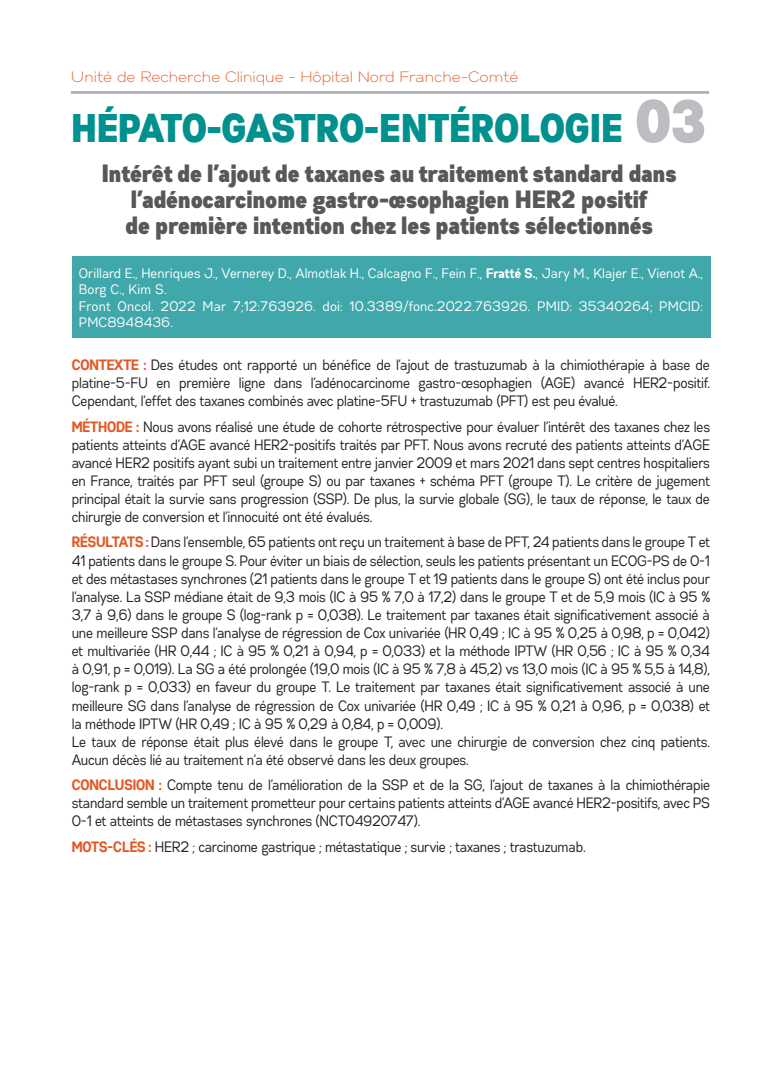
<style>
.page{position:relative;width:780px;height:1088px;background:#fff}
.page>*{position:absolute;margin:0;border:0;box-sizing:border-box;transform-origin:0 0}
.t1{font:60px "Gabriel Sans Cond Black";color:#bcbdc0}
.t2{font:40px "Gabriel Sans Cond Black";color:#00918e;scale:.95 1}
.t3{font:25px/26.2px "Gabriel Sans Cond Black";letter-spacing:-.01em;color:#57585a;text-align:center}
.t4{font:15px/18.1px "Gabriel Sans Cond Normal";letter-spacing:-.01em;color:#231f20;text-align:justify;scale:.95 1}
.t5{font:15px "Gabriel Sans Light";color:#e35825}
.t6{font:13.75px/16.5px "Gabriel Sans Cond Normal";letter-spacing:.01em;color:#fff}
.s1{font-family:"Gabriel Sans Cond Bold"}
.s2{font-family:"Gabriel Sans Cond Bold";color:#e35825}
</style>
<div class="page">
<hr style="left:71px;top:91px;width:638px;height:3px;background:#a8a9ad">
<div style="left:72px;top:256px;width:638px;height:82px;background:#40a8aa"></div>
<p class="t5" style="left:71px;top:68px;width:449px">Unité de Recherche Clinique - Hôpital Nord Franche-Comté</p>
<h2 class="t2" style="left:72px;top:105px;width:581px">HÉPATO-GASTRO-ENTÉROLOGIE</h2>
<h3 class="t3" style="left:103px;top:160px;width:576px">Intérêt de l’ajout de taxanes au traitement standard dans l’adénocarcinome gastro-œsophagien HER2 positif<br>de première intention chez les patients sélectionnés</h3>
<p class="t6" style="left:79px;top:265px;width:625px">Orillard E., Henriques J., Vernerey D., Almotlak H., Calcagno F., Fein F., <span class="s1">Fratté S.</span>, Jary M., Klajer E., Vienot A., Borg C., Kim S.<br>Front Oncol. 2022 Mar 7;12:763926. doi: 10.3389/fonc.2022.763926. PMID: 35340264; PMCID:<br>PMC8948436.</p>
<p class="t4" style="left:72px;top:356px;width:673px"><span class="s2">CONTEXTE :</span> Des études ont rapporté un bénéfice de l’ajout de trastuzumab à la chimiothérapie à base de platine-5-FU en première ligne dans l’adénocarcinome gastro-œsophagien (AGE) avancé HER2-positif.<br>Cependant, l’effet des taxanes combinés avec platine-5FU + trastuzumab (PFT) est peu évalué.</p>
<p class="t4" style="left:72px;top:417px;width:673px"><span class="s2">MÉTHODE :</span> Nous avons réalisé une étude de cohorte rétrospective pour évaluer l’intérêt des taxanes chez les patients atteints d’AGE avancé HER2-positifs traités par PFT. Nous avons recruté des patients atteints d’AGE avancé HER2 positifs ayant subi un traitement entre janvier 2009 et mars 2021 dans sept centres hospitaliers en France, traités par PFT seul (groupe S) ou par taxanes + schéma PFT (groupe T). Le critère de jugement principal était la survie sans progression (SSP). De plus, la survie globale (SG), le taux de réponse, le taux de chirurgie de conversion et l’innocuité ont été évalués.</p>
<p class="t4" style="left:72px;top:533px;width:673px;text-align:left"><span class="s2">RÉSULTATS :</span> Dans l’ensemble, 65 patients ont reçu un traitement à base de PFT, 24 patients dans le groupe T et 41 patients dans le groupe S. Pour éviter un biais de sélection, seuls les patients présentant un ECOG-PS de 0-1 et des métastases synchrones (21 patients dans le groupe T et 19 patients dans le groupe S) ont été inclus pour l’analyse. La SSP médiane était de 9,3 mois (IC à 95 % 7,0 à 17,2) dans le groupe T et de 5,9 mois (IC à 95 % 3,7 à 9,6) dans le groupe S (log-rank p = 0,038). Le traitement par taxanes était significativement associé à une meilleure SSP dans l’analyse de régression de Cox univariée (HR 0,49 ; IC à 95 % 0,25 à 0,98, p = 0,042) et multivariée (HR 0,44 ; IC à 95 % 0,21 à 0,94, p = 0,033) et la méthode IPTW (HR 0,56 ; IC à 95 % 0,34 à 0,91, p = 0,019). La SG a été prolongée (19,0 mois (IC à 95 % 7,8 à 45,2) vs 13,0 mois (IC à 95 % 5,5 à 14,8), log-rank p = 0,033) en faveur du groupe T. Le traitement par taxanes était significativement associé à une meilleure SG dans l’analyse de régression de Cox univariée (HR 0,49 ; IC à 95 % 0,21 à 0,96, p = 0,038) et la méthode IPTW (HR 0,49 ; IC à 95 % 0,29 à 0,84, p = 0,009).<br>Le taux de réponse était plus élevé dans le groupe T, avec une chirurgie de conversion chez cinq patients.<br>Aucun décès lié au traitement n’a été observé dans les deux groupes.</p>
<p class="t4" style="left:72px;top:776px;width:673px"><span class="s2">CONCLUSION :</span> Compte tenu de l’amélioration de la SSP et de la SG, l’ajout de taxanes à la chimiothérapie standard semble un traitement prometteur pour certains patients atteints d’AGE avancé HER2-positifs, avec PS 0-1 et atteints de métastases synchrones (NCT04920747).</p>
<p class="t4" style="left:72px;top:837px;width:542px"><span class="s2">MOTS-CLÉS :</span> HER2 ; carcinome gastrique ; métastatique ; survie ; taxanes ; trastuzumab.</p>
<h1 class="t1" style="left:637px;top:87px;width:74px">03</h1>
</div>
